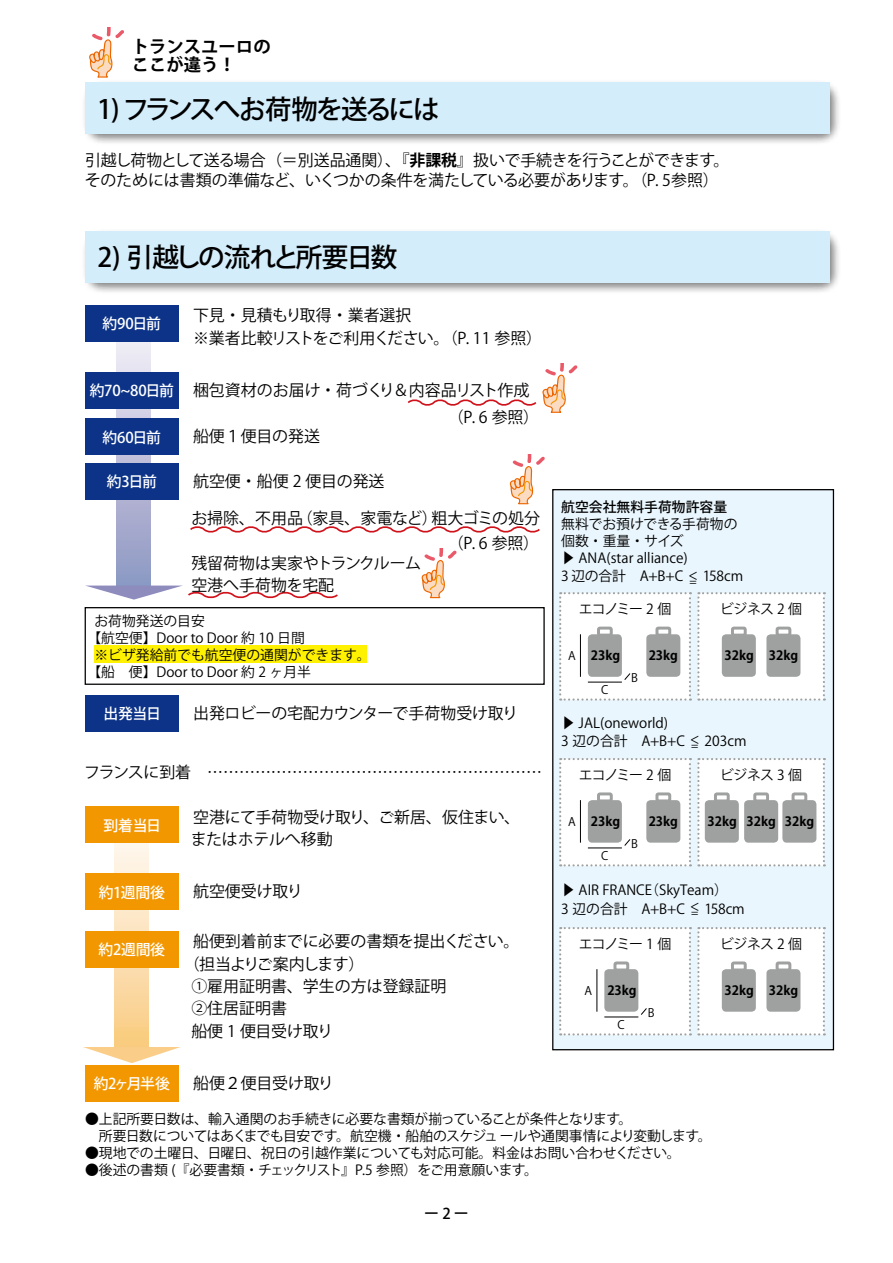
<style>
.page{position:relative;width:893px;height:1263px;background:#fff}
.page>*{position:absolute;margin:0;border:0;box-sizing:border-box;transform-origin:0 0}
.t1{font:500 26.55px "Koz Go Pro";letter-spacing:-.075em;color:#000}
.t2{font:700 17.4px/18.6px "Koz Go Pr 6 N";color:#000}
.t3{font:15.9px/22.4px "Koz Go Pro";color:#000}
.t4{font:15.9px/20.2px "Koz Go Pro";letter-spacing:-.02em;color:#000}
.t5{font:15.9px "Koz Go Pro";letter-spacing:-.05em;color:#000}
.t6{font:15.9px "Koz Go Pro";letter-spacing:-.06em;color:#000}
.t7{font:500 14.85px "Koz Go Pro";letter-spacing:-.025em;color:#fff}
.t8{font:500 14.85px "Koz Go Pro";color:#000}
.t9{font:13.8px/17px "Koz Go Pro";color:#000}
.t10{font:500 13.8px "Koz Go Pro";color:#000}
.t11{font:700 12.75px "Koz Go Pro";color:#000}
.t12{font:11.7px "Koz Go Pro";color:#000}
.s1{font-weight:700}
.s2{font-family:"Koz Min Pr 6 N"}
</style>
<div class="page">
<div style="left:95px;top:645px;width:272px;height:17px;background:#fff100"></div>
<svg style="left:115px;top:806px;width:34px;height:241px;background:#fbdcac"></svg>
<svg style="left:83px;top:1047px;width:98px;height:16px"></svg>
<svg style="left:117px;top:341px;width:34px;height:244px;background:#b1b6d4"></svg>
<svg style="left:89px;top:28px;width:35px;height:50px"></svg>
<svg style="left:190px;top:526px;width:350px;height:7px"></svg>
<svg style="left:85px;top:585px;width:253px;height:15px"></svg>
<div style="left:81px;top:228px;width:761px;height:67px;background:#000;opacity:.5"></div>
<div style="left:85px;top:232px;width:744px;height:51px;background:#d3edfb"></div>
<div style="left:81px;top:79px;width:761px;height:67px;background:#000;opacity:.5"></div>
<div style="left:85px;top:83px;width:744px;height:51px;background:#d3edfb"></div>
<div style="left:85px;top:305px;width:94px;height:36px;background:#0c3388"></div>
<div style="left:85px;top:372px;width:94px;height:36px;background:#0c3388"></div>
<div style="left:85px;top:419px;width:94px;height:36px;background:#0c3388"></div>
<div style="left:85px;top:463px;width:94px;height:37px;background:#0c3388"></div>
<div style="left:85px;top:695px;width:94px;height:36px;background:#0c3388"></div>
<div style="left:85px;top:807px;width:94px;height:36px;background:#f39700"></div>
<div style="left:85px;top:874px;width:94px;height:36px;background:#f39700"></div>
<div style="left:85px;top:931px;width:94px;height:36px;background:#f39700"></div>
<div style="left:85px;top:1065px;width:94px;height:36px;background:#f39700"></div>
<svg style="left:407px;top:363px;width:171px;height:50px"></svg>
<svg style="left:510px;top:455px;width:35px;height:49px"></svg>
<svg style="left:421px;top:549px;width:36px;height:49px"></svg>
<div style="left:553px;top:490px;width:280px;height:560px;background:#eaf6fd"></div>
<div style="left:552px;top:489px;width:282px;height:561px;border:1px solid #000"></div>
<svg style="left:697px;top:927px;width:128px;height:108px;background:#fbfbfb"></svg>
<svg style="left:697px;top:592px;width:128px;height:109px;background:#fafbfb"></svg>
<svg style="left:559px;top:592px;width:132px;height:109px;background:#eeefef"></svg>
<div style="left:646px;top:634px;width:34px;height:43px;background:#9fa0a0;border-radius:4px"></div>
<div style="left:655px;top:627px;width:16px;height:10px;border:3px solid #9fa0a0;border-radius:2px"></div>
<div style="left:766px;top:634px;width:34px;height:43px;background:#9fa0a0;border-radius:4px"></div>
<div style="left:776px;top:627px;width:15px;height:10px;border:3px solid #9fa0a0;border-radius:2px"></div>
<div style="left:722px;top:634px;width:34px;height:43px;background:#9fa0a0;border-radius:4px"></div>
<div style="left:731px;top:627px;width:16px;height:10px;border:3px solid #9fa0a0;border-radius:2px"></div>
<div style="left:766px;top:969px;width:34px;height:43px;background:#9fa0a0;border-radius:4px"></div>
<div style="left:776px;top:961px;width:15px;height:10px;border:3px solid #9fa0a0;border-radius:2px"></div>
<div style="left:722px;top:969px;width:34px;height:43px;background:#9fa0a0;border-radius:4px"></div>
<div style="left:731px;top:961px;width:16px;height:10px;border:3px solid #9fa0a0;border-radius:2px"></div>
<svg style="left:559px;top:927px;width:132px;height:108px;background:#f1f1f2"></svg>
<svg style="left:697px;top:758px;width:128px;height:108px;background:#fafbfb"></svg>
<svg style="left:559px;top:758px;width:132px;height:108px;background:#eeefef"></svg>
<div style="left:646px;top:800px;width:34px;height:43px;background:#9fa0a0;border-radius:4px"></div>
<div style="left:655px;top:792px;width:16px;height:10px;border:3px solid #9fa0a0;border-radius:2px"></div>
<div style="left:744px;top:800px;width:34px;height:43px;background:#9fa0a0;border-radius:4px"></div>
<div style="left:753px;top:792px;width:16px;height:10px;border:3px solid #9fa0a0;border-radius:2px"></div>
<div style="left:782px;top:800px;width:34px;height:43px;background:#9fa0a0;border-radius:4px"></div>
<div style="left:792px;top:792px;width:15px;height:10px;border:3px solid #9fa0a0;border-radius:2px"></div>
<div style="left:705px;top:800px;width:34px;height:43px;background:#9fa0a0;border-radius:4px"></div>
<div style="left:714px;top:792px;width:16px;height:10px;border:3px solid #9fa0a0;border-radius:2px"></div>
<div style="left:85px;top:607px;width:460px;height:78px;border:1px solid #000"></div>
<p class="t2" style="left:132px;top:37px;width:140px">トランスユーロのここが違う！</p>
<h1 class="t1" style="left:97px;top:92px;width:344px">1) フランスへお荷物を送るには</h1>
<p class="t4" style="left:85px;top:151px;width:646px">引越し荷物として送る場合（＝別送品通関）、『<span class="s1">非課税</span>』扱いで手続きを行うことができます。そのためには書類の準備など、いくつかの条件を満たしている必要があります。（P. 5参照）</p>
<h1 class="t1" style="left:98px;top:241px;width:301px">2) 引越しの流れと所要日数</h1>
<p class="t3" style="left:193px;top:305px;width:350px">下見・見積もり取得・業者選択<br>※業者比較リストをご利用ください。（P. 11 参照）</p>
<p class="t3" style="left:193px;top:379px;width:338px">梱包資材のお届け・荷づくり＆内容品リスト作成</p>
<p class="t3" style="left:193px;top:426px;width:128px">船便１便目の発送</p>
<p class="t3" style="left:193px;top:470px;width:193px">航空便・船便 2 便目の発送</p>
<p class="t3" style="left:191px;top:508px;width:350px">お掃除、不用品（家具、家電など）粗大ゴミの処分</p>
<p class="t3" style="left:191px;top:552px;width:231px">残留荷物は実家やトランクルーム空港へ手荷物を宅配</p>
<p class="t7" style="left:103px;top:314px;width:60px">約90日前</p>
<p class="t7" style="left:90px;top:381px;width:86px">約70~80日前</p>
<p class="t7" style="left:103px;top:428px;width:60px">約60日前</p>
<p class="t7" style="left:107px;top:472px;width:52px">約3日前</p>
<p class="t3" style="left:448px;top:407px;width:93px">（P. 6 参照）</p>
<p class="t3" style="left:448px;top:533px;width:93px">（P. 6 参照）</p>
<p class="t9" style="left:94px;top:612px;width:112px">お荷物発送の目安</p>
<p class="t9" style="left:87px;top:629px;width:219px">【航空便】Door to Door 約 10 日間</p>
<p class="t9" style="left:94px;top:646px;width:278px">※ビザ発給前でも航空便の通関ができます。</p>
<p class="t9" style="left:87px;top:663px;width:225px">【船　便】Door to Door 約 2 ヶ月半</p>
<p class="t7" style="left:103px;top:704px;width:59px">出発当日</p>
<p class="t4" style="left:193px;top:703px;width:326px">出発ロビーの宅配カウンターで手荷物受け取り</p>
<p class="t10" style="left:561px;top:498px;width:167px">航空会社無料手荷物許容量</p>
<p class="t9" style="left:561px;top:516px;width:178px">無料でお預けできる手荷物の個数・重量・サイズ<br>▶ ANA(star alliance)</p>
<p class="t9" style="left:561px;top:568px;width:138px">3 辺の合計　A+B+C &lt;</p>
<p class="t9" style="left:689px;top:568px;width:55px"><span class="s2">=</span> 158cm</p>
<p class="t9" style="left:579px;top:601px;width:94px">エコノミー 2 個</p>
<p class="t9" style="left:720px;top:601px;width:83px">ビジネス 2 個</p>
<p class="t12" style="left:568px;top:648px;width:9px">A</p>
<p class="t11" style="left:591px;top:647px;width:31px">23kg</p>
<p class="t11" style="left:649px;top:647px;width:31px">23kg</p>
<p class="t11" style="left:725px;top:647px;width:75px">32kg 32kg</p>
<p class="t12" style="left:601px;top:682px;width:9px">C</p>
<p class="t12" style="left:631px;top:670px;width:8px">B</p>
<p class="t9" style="left:561px;top:714px;width:140px;line-height:18.6px">▶ JAL(oneworld)<br>3 辺の合計　A+B+C &lt;</p>
<p class="t9" style="left:691px;top:733px;width:57px"><span class="s2">=</span> 203cm</p>
<p class="t5" style="left:84px;top:762px;width:459px">フランスに到着　………………………………………………………</p>
<p class="t3" style="left:191px;top:806px;width:331px">空港にて手荷物受け取り、ご新居、仮住まい、またはホテルへ移動</p>
<p class="t3" style="left:193px;top:881px;width:111px">航空便受け取り</p>
<p class="t3" style="left:193px;top:931px;width:328px">船便到着前までに必要の書類を提出ください。</p>
<p class="t6" style="left:184px;top:954px;width:190px">（担当よりご案内します）　</p>
<p class="t3" style="left:191px;top:975px;width:257px">①雇用証明書、学生の方は登録証明</p>
<p class="t3" style="left:191px;top:998px;width:97px">②住居証明書</p>
<p class="t4" style="left:191px;top:1021px;width:157px">船便 1 便目受け取り　</p>
<p class="t3" style="left:193px;top:1072px;width:142px">船便２便目受け取り</p>
<p class="t9" style="left:99px;top:1111px;width:614px;text-indent:-14px">●上記所要日数は、輸入通関のお手続きに必要な書類が揃っていることが条件となります。<br>所要日数についてはあくまでも目安です。航空機・船舶のスケジュ ールや通関事情により変動します。</p>
<p class="t9" style="left:85px;top:1145px;width:597px">●現地での土曜日、日曜日、祝日の引越作業についても対応可能。料金はお問い合わせください。</p>
<p class="t9" style="left:85px;top:1162px;width:455px">●後述の書類 (『必要書類・ チェックリスト』P.5 参照）をご用意願います。</p>
<p class="t9" style="left:579px;top:767px;width:94px">エコノミー 2 個</p>
<p class="t9" style="left:720px;top:767px;width:83px">ビジネス 3 個</p>
<p class="t11" style="left:591px;top:813px;width:31px">23kg</p>
<p class="t11" style="left:649px;top:813px;width:31px">23kg</p>
<p class="t11" style="left:708px;top:813px;width:108px">32kg 32kg 32kg</p>
<p class="t12" style="left:568px;top:814px;width:9px">A</p>
<p class="t7" style="left:104px;top:816px;width:59px">到着当日</p>
<p class="t12" style="left:631px;top:836px;width:8px">B</p>
<p class="t12" style="left:601px;top:848px;width:9px">C</p>
<p class="t9" style="left:561px;top:881px;width:168px;line-height:18.6px">▶ AIR FRANCE(SkyTeam）<br>3 辺の合計　A+B+C &lt;</p>
<p class="t7" style="left:99px;top:883px;width:68px">約1週間後</p>
<p class="t9" style="left:691px;top:900px;width:55px"><span class="s2">=</span> 158cm</p>
<p class="t9" style="left:579px;top:936px;width:94px">エコノミー 1 個</p>
<p class="t9" style="left:720px;top:936px;width:83px">ビジネス 2 個</p>
<p class="t7" style="left:98px;top:940px;width:68px">約2週間後</p>
<p class="t11" style="left:607px;top:982px;width:31px">23kg</p>
<p class="t11" style="left:725px;top:982px;width:75px">32kg 32kg</p>
<p class="t12" style="left:585px;top:983px;width:9px">A</p>
<p class="t12" style="left:648px;top:1005px;width:8px">B</p>
<p class="t12" style="left:617px;top:1017px;width:9px">C</p>
<p class="t7" style="left:94px;top:1074px;width:78px">約2ヶ月半後</p>
<p class="t8" style="left:424px;top:1204px;width:46px">ー2ー</p>
</div>
